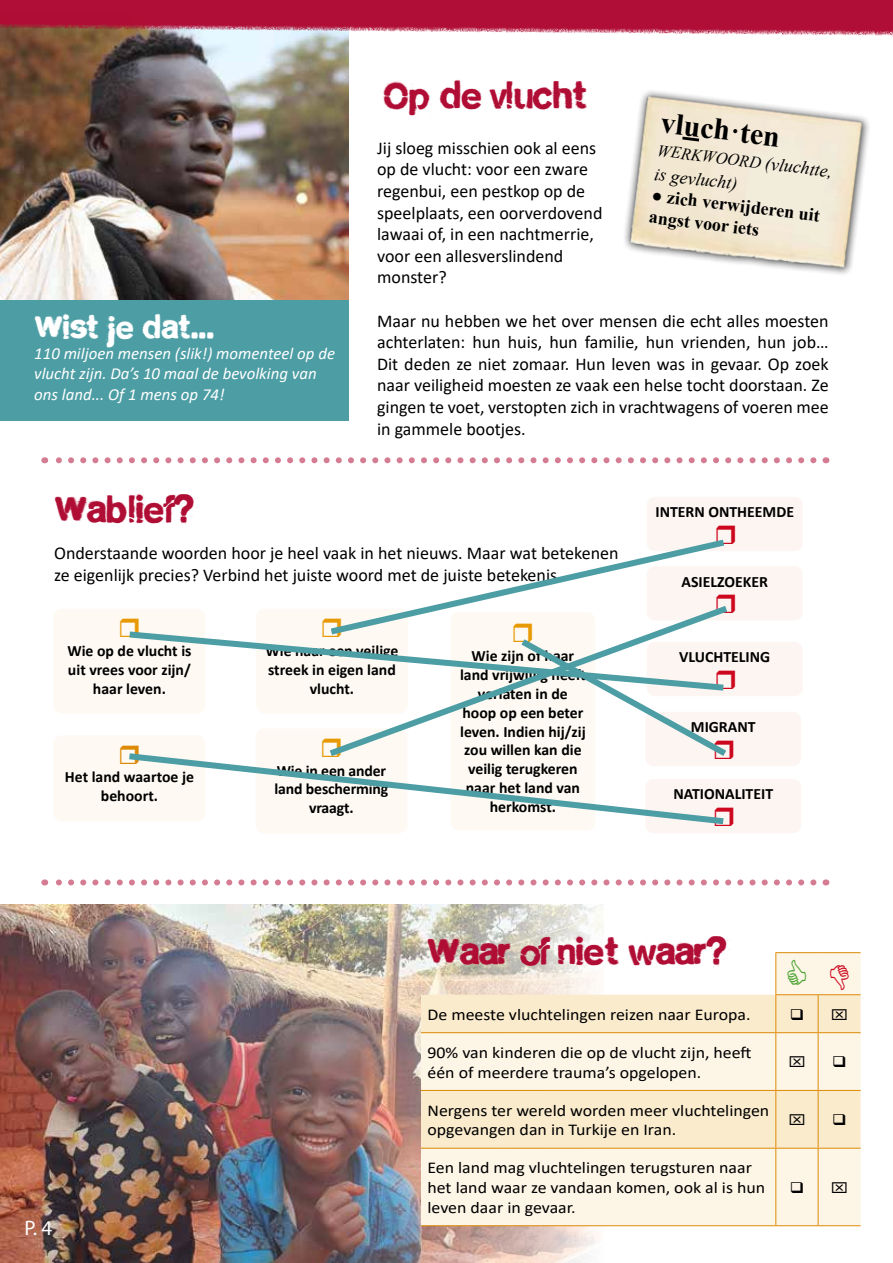
<style>
.page{position:relative;width:893px;height:1263px;background:#fff}
.page>*{position:absolute;margin:0;border:0;box-sizing:border-box;transform-origin:0 0}
.t1{font:40.5px "cityburn";color:#b00d35}
.t2{font:35.25px "cityburn";color:#fff}
.t3{font:700 30px "Times New Roman";color:#000}
.t4{font:21px "Myriad Pro";color:#fff}
.t5{font:18px/21.6px "Calibri";color:#000}
.t6{font:700 18px/21.6px "Times New Roman";color:#000}
.t7{font:italic 18px/24px "Times New Roman";color:#000}
.t8{font:italic 16.8px/20.2px "Calibri";color:#fff}
.t9{font:16.5px/19.8px "Calibri";color:#000;scale:1.08 1}
.t10{font:700 15.75px/18.9px "Calibri";color:#000;text-align:center}
.s1{font-size:16.5px}
</style>
<div class="page">
<img style="left:0;top:904px;width:603px;height:359px">
<img style="left:0;top:47px;width:349px;height:253px">
<hr style="left:892px;top:15px;width:1px;height:631px;background:#4c9da4">
<img style="left:892px;top:235px;width:1px;height:411px">
<svg style="left:0;top:0;width:893px;height:47px"></svg>
<svg style="left:44px;top:457px;width:769px;height:6px"></svg>
<div style="left:0;top:300px;width:349px;height:120px;background:#4c9da4"></div>
<img style="left:624px;top:91px;width:245px;height:183px">
<svg style="left:679px;top:135px;width:23px;height:8px"></svg>
<div style="left:647px;top:642px;width:156px;height:54px;background:#fdf5f1;border-radius:8px"></div>
<div style="left:647px;top:566px;width:156px;height:54px;background:#fdf5f1;border-radius:8px"></div>
<div style="left:645px;top:779px;width:156px;height:54px;background:#fdf5f1;border-radius:8px"></div>
<div style="left:647px;top:497px;width:156px;height:54px;background:#fdf5f1;border-radius:8px"></div>
<div style="left:645px;top:712px;width:156px;height:54px;background:#fdf5f1;border-radius:8px"></div>
<div style="left:54px;top:735px;width:151px;height:86px;background:#fefaf3;border-radius:8px"></div>
<div style="left:54px;top:609px;width:151px;height:104px;background:#fefaf3;border-radius:8px"></div>
<div style="left:256px;top:728px;width:151px;height:105px;background:#fefaf3;border-radius:8px"></div>
<svg style="left:44px;top:879px;width:769px;height:6px"></svg>
<svg style="left:421px;top:953px;width:440px;height:272px;fill:#fdf5e6"></svg>
<svg style="left:421px;top:995px;width:440px;height:153px;fill:#faebcd"></svg>
<hr style="left:775px;top:995px;width:1px;height:37px;background:#dd8a07">
<hr style="left:818px;top:995px;width:1px;height:37px;background:#dd8a07">
<hr style="left:775px;top:1033px;width:1px;height:57px;background:#dd8a07">
<hr style="left:818px;top:1033px;width:1px;height:57px;background:#dd8a07">
<hr style="left:775px;top:1091px;width:1px;height:57px;background:#dd8a07">
<hr style="left:818px;top:1091px;width:1px;height:57px;background:#dd8a07">
<hr style="left:775px;top:1148px;width:1px;height:77px;background:#dd8a07">
<hr style="left:818px;top:1148px;width:1px;height:77px;background:#dd8a07">
<hr style="left:421px;top:1032px;width:355px;height:1px;background:#dd8a07">
<hr style="left:776px;top:1032px;width:42px;height:1px;background:#dd8a07">
<hr style="left:818px;top:1032px;width:43px;height:1px;background:#dd8a07">
<hr style="left:421px;top:1090px;width:355px;height:1px;background:#dd8a07">
<hr style="left:776px;top:1090px;width:42px;height:1px;background:#dd8a07">
<hr style="left:818px;top:1090px;width:43px;height:1px;background:#dd8a07">
<hr style="left:421px;top:1148px;width:355px;height:1px;background:#dd8a07">
<hr style="left:776px;top:1148px;width:42px;height:1px;background:#dd8a07">
<hr style="left:818px;top:1148px;width:43px;height:1px;background:#dd8a07">
<hr style="left:421px;top:1225px;width:355px;height:1px;background:#dd8a07">
<hr style="left:776px;top:1225px;width:42px;height:1px;background:#dd8a07">
<hr style="left:818px;top:1225px;width:43px;height:1px;background:#dd8a07">
<hr style="left:775px;top:953px;width:1px;height:42px;background:#dd8a07">
<hr style="left:775px;top:952px;width:43px;height:1px;background:#dd8a07">
<hr style="left:818px;top:952px;width:43px;height:1px;background:#dd8a07">
<hr style="left:776px;top:994px;width:42px;height:1px;background:#dd8a07">
<hr style="left:818px;top:994px;width:43px;height:1px;background:#dd8a07">
<svg style="left:164px;top:763px;width:551px;height:65px"></svg>
<svg style="left:715px;top:817px;width:9px;height:8px"></svg>
<svg style="left:129px;top:539px;width:599px;height:224px"></svg>
<svg style="left:788px;top:959px;width:18px;height:25px"></svg>
<svg style="left:830px;top:965px;width:19px;height:24px"></svg>
<svg style="left:832px;top:1008px;width:15px;height:11px"></svg>
<svg style="left:790px;top:1056px;width:14px;height:11px"></svg>
<svg style="left:790px;top:1114px;width:14px;height:11px"></svg>
<svg style="left:832px;top:1182px;width:15px;height:11px"></svg>
<svg style="left:791px;top:1008px;width:12px;height:11px"></svg>
<svg style="left:833px;top:1056px;width:12px;height:11px"></svg>
<svg style="left:833px;top:1114px;width:12px;height:11px"></svg>
<svg style="left:791px;top:1182px;width:12px;height:11px"></svg>
<h2 class="t2" style="left:34px;top:306px;width:181px">WIST JE DAT...</h2>
<p class="t8" style="left:34px;top:343px;width:302px">110 miljoen mensen (slik!) momenteel op de vlucht zijn. Da’s 10 maal de bevolking van ons land... Of 1 mens op 74!</p>
<h1 class="t1" style="left:54px;top:485px;width:142px">WABLIEF?</h1>
<h1 class="t1" style="left:383px;top:71px;width:205px">OP DE VLUCHT</h1>
<h3 class="t3" style="left:664px;top:101px;width:121px;rotate:7deg">vluch·ten</h3>
<p class="t7" style="left:659px;top:137px;width:178px;rotate:7deg"><span class="s1">WERKWOORD</span> (vluchtte, is gevlucht)</p>
<p class="t6" style="left:653px;top:184px;width:171px;rotate:7deg">● zich verwijderen uit angst voor iets</p>
<p class="t5" style="left:377px;top:137px;width:227px">Jij sloeg misschien ook al eens op de vlucht: voor een zware regenbui, een pestkop op de speelplaats, een oorverdovend lawaai of, in een nachtmerrie, voor een allesverslindend monster?</p>
<p class="t5" style="left:377px;top:309px;width:453px;text-align:justify">Maar nu hebben we het over mensen die echt alles moesten achterlaten: hun huis, hun familie, hun vrienden, hun job… Dit deden ze niet zomaar. Hun leven was in gevaar. Op zoek naar veiligheid moesten ze vaak een helse tocht doorstaan. Ze gingen te voet, verstopten zich in vrachtwagens of voeren mee in gammele bootjes.</p>
<p class="t10" style="left:655px;top:502px;width:140px">INTERN ONTHEEMDE</p>
<p class="t5" style="left:54px;top:542px;width:566px">Onderstaande woorden hoor je heel vaak in het nieuws. Maar wat betekenen ze eigenlijk precies? Verbind het juiste woord met de juiste betekenis.</p>
<p class="t10" style="left:67px;top:641px;width:126px">Wie op de vlucht is uit vrees voor zijn/ haar leven.</p>
<p class="t10" style="left:65px;top:767px;width:131px">Het land waartoe je behoort.</p>
<p class="t10" style="left:265px;top:641px;width:134px">Wie naar een veilige streek in eigen land vlucht.</p>
<p class="t10" style="left:275px;top:761px;width:115px">Wie in een ander land bescherming vraagt.</p>
<p class="t10" style="left:460px;top:646px;width:127px">Wie zijn of haar land vrijwillig heeft verlaten in de hoop op een beter leven. Indien hij/zij zou willen kan die veilig terugkeren naar het land van herkomst.</p>
<p class="t10" style="left:681px;top:572px;width:88px">ASIELZOEKER</p>
<p class="t10" style="left:679px;top:647px;width:93px">VLUCHTELING</p>
<p class="t10" style="left:691px;top:717px;width:66px">MIGRANT</p>
<p class="t10" style="left:673px;top:784px;width:101px">NATIONALITEIT</p>
<h1 class="t1" style="left:427px;top:928px;width:302px">WAAR OF NIET WAAR?</h1>
<p class="t4" style="left:25px;top:1215px;width:29px">P. 4</p>
<p class="t9" style="left:427px;top:1004px;width:301px">De meeste vluchtelingen reizen naar Europa.</p>
<p class="t9" style="left:427px;top:1042px;width:302px">90% van kinderen die op de vlucht zijn, heeft één of meerdere trauma’s opgelopen.</p>
<p class="t9" style="left:427px;top:1100px;width:318px">Nergens ter wereld worden meer vluchtelingen opgevangen dan in Turkije en Iran.</p>
<p class="t9" style="left:427px;top:1157px;width:314px">Een land mag vluchtelingen terugsturen naar het land waar ze vandaan komen, ook al is hun leven daar in gevaar.</p>
</div>
